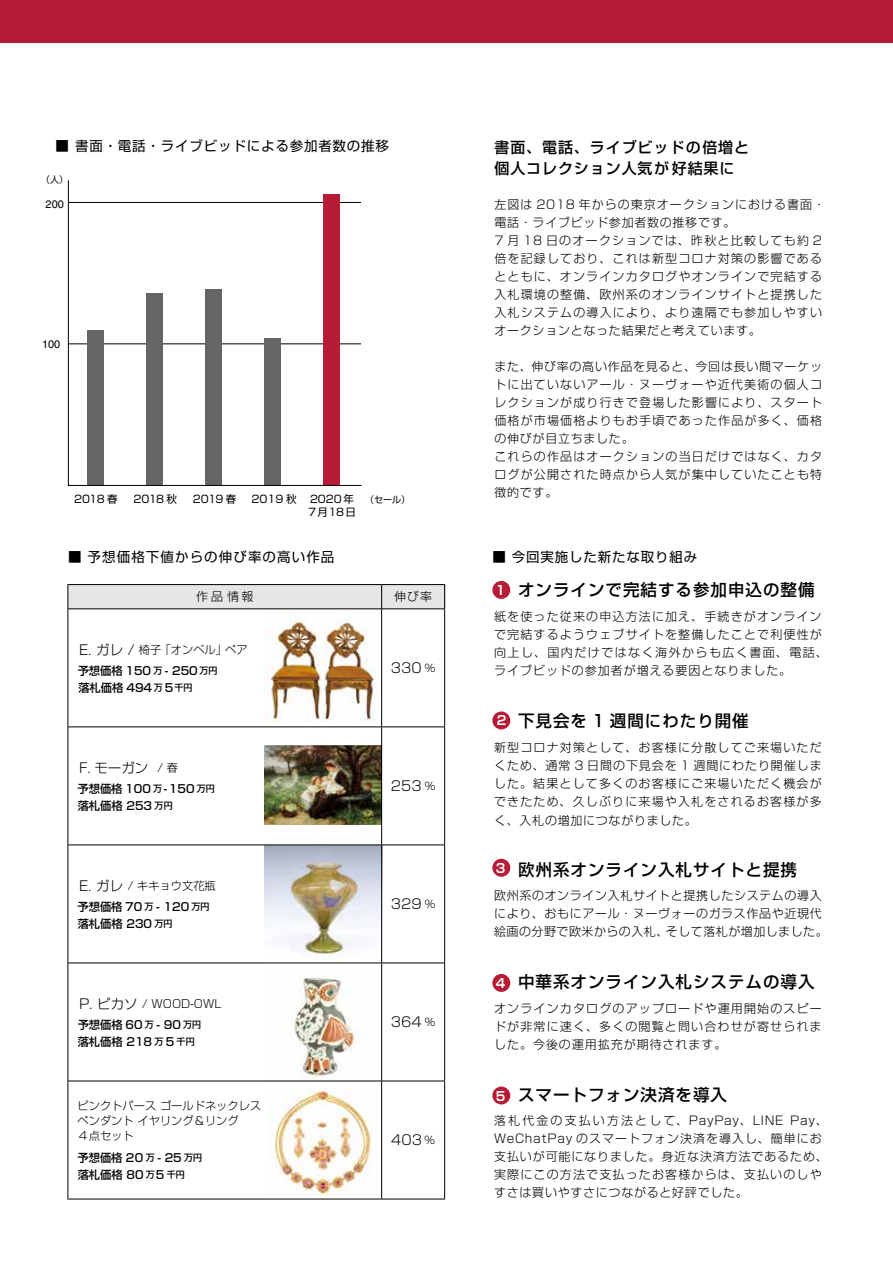
<style>
.page{position:relative;width:893px;height:1263px;background:#fff}
.page>*{position:absolute;margin:0;border:0;box-sizing:border-box;transform-origin:0 0}
.t1{font:500 16.5px "Shin Go Pr 5";letter-spacing:.06em;color:#000}
.t2{font:500 15px/21px "Shin Go Pr 5";letter-spacing:.06em;color:#000}
.t3{font:13.5px "Shin Go Pr 5";letter-spacing:.06em;color:#000}
.t4{font:300 13.5px "Shin Go Pr 5";color:#000}
.t5{font:13.5px "Shin Go Pr 5";letter-spacing:.08em;color:#000}
.t6{font:700 12.6px "Shin Go Pr 5 De";color:#fff}
.t7{font:300 12px/18px "Shin Go Pr 5";letter-spacing:.095em;color:#000}
.t8{font:300 12px/18px "Shin Go Pr 5";letter-spacing:.075em;color:#000}
.t9{font:300 12px/18px "Shin Go Pr 5";letter-spacing:.05em;color:#000}
.t10{font:300 12px "Shin Go Pr 5";letter-spacing:.06em;color:#000}
.t11{font:300 12px "Shin Go Pro";color:#000}
.t12{font:500 11.25px/21.3px "Shin Go Pr 5";color:#000}
.t13{font:300 11.25px/15px "Shin Go Pr 5";color:#000}
.t14{font:10.95px "Helvetica";color:#000}
.t15{font:10.5px "Shin Go Pro";color:#000}
.t16{font:10.5px/13.5px "Shin Go Pro";letter-spacing:.025em;color:#000}
.t17{font:9px "Shin Go Pro";color:#000}
.s1{font-weight:300;font-size:13.5px}
.s2{font-weight:300}
.s3{font-size:9px}
.s4{font-size:10.5px}
.s5{font-size:11.25px}
.s6{font-size:13.5px}
.s7{font-weight:500}
.s8{font-weight:500;font-size:9px}
</style>
<div class="page">
<img style="left:265px;top:612px;width:112px;height:113px">
<img style="left:265px;top:845px;width:116px;height:118px">
<img style="left:268px;top:1088px;width:104px;height:108px">
<img style="left:265px;top:976px;width:114px;height:105px">
<img style="left:265px;top:745px;width:116px;height:79px">
<div style="left:0;top:0;width:893px;height:42px;background:#b81b35"></div>
<svg style="left:68px;top:180px;width:294px;height:306px"></svg>
<div style="left:492px;top:581px;width:18px;height:18px;background:#b81b35;border-radius:50%"></div>
<div style="left:492px;top:711px;width:18px;height:18px;background:#b81b35;border-radius:50%"></div>
<div style="left:492px;top:859px;width:18px;height:18px;background:#b81b35;border-radius:50%"></div>
<div style="left:492px;top:974px;width:18px;height:18px;background:#b81b35;border-radius:50%"></div>
<div style="left:492px;top:1086px;width:18px;height:18px;background:#b81b35;border-radius:50%"></div>
<div style="left:68px;top:584px;width:377px;height:25px;background:#e6e6e6"></div>
<hr style="left:68px;top:584px;width:314px;height:1px;background:#000">
<svg style="left:68px;top:585px;width:1px;height:23px"></svg>
<hr style="left:382px;top:584px;width:63px;height:1px;background:#000">
<svg style="left:381px;top:585px;width:1px;height:23px"></svg>
<svg style="left:444px;top:585px;width:1px;height:23px"></svg>
<hr style="left:68px;top:608px;width:314px;height:1px;background:#000">
<hr style="left:68px;top:609px;width:1px;height:117px;background:#000">
<hr style="left:382px;top:608px;width:63px;height:1px;background:#000">
<hr style="left:381px;top:609px;width:1px;height:117px;background:#000">
<hr style="left:444px;top:609px;width:1px;height:117px;background:#000">
<hr style="left:68px;top:726px;width:314px;height:1px;background:#000">
<hr style="left:68px;top:727px;width:1px;height:117px;background:#000">
<hr style="left:382px;top:726px;width:63px;height:1px;background:#000">
<hr style="left:381px;top:727px;width:1px;height:117px;background:#000">
<hr style="left:444px;top:727px;width:1px;height:117px;background:#000">
<hr style="left:68px;top:844px;width:314px;height:1px;background:#000">
<hr style="left:68px;top:845px;width:1px;height:118px;background:#000">
<hr style="left:382px;top:844px;width:63px;height:1px;background:#000">
<hr style="left:381px;top:845px;width:1px;height:118px;background:#000">
<hr style="left:444px;top:845px;width:1px;height:118px;background:#000">
<hr style="left:68px;top:963px;width:314px;height:1px;background:#000">
<hr style="left:68px;top:963px;width:1px;height:118px;background:#000">
<hr style="left:382px;top:963px;width:63px;height:1px;background:#000">
<hr style="left:381px;top:963px;width:1px;height:118px;background:#000">
<hr style="left:444px;top:963px;width:1px;height:118px;background:#000">
<hr style="left:68px;top:1081px;width:314px;height:1px;background:#000">
<hr style="left:68px;top:1081px;width:1px;height:118px;background:#000">
<hr style="left:382px;top:1081px;width:63px;height:1px;background:#000">
<hr style="left:381px;top:1081px;width:1px;height:118px;background:#000">
<hr style="left:444px;top:1081px;width:1px;height:118px;background:#000">
<hr style="left:68px;top:1199px;width:314px;height:1px;background:#000">
<hr style="left:382px;top:1199px;width:63px;height:1px;background:#000">
<p class="t3" style="left:55px;top:135px;width:335px">■ 書面・電話・ライブビッドによる参加者数の推移</p>
<p class="t17" style="left:41px;top:173px;width:28px">（人）</p>
<p class="t14" style="left:46px;top:198px;width:20px">200</p>
<p class="t14" style="left:42px;top:338px;width:20px">100</p>
<p class="t15" style="left:74px;top:490px;width:45px">2018 春</p>
<p class="t15" style="left:134px;top:490px;width:45px">2018 秋</p>
<p class="t15" style="left:193px;top:490px;width:45px">2019 春</p>
<p class="t15" style="left:252px;top:490px;width:47px">2019 秋</p>
<p class="t16" style="left:308px;top:491px;width:49px">2020年<br>7月18日</p>
<p class="t17" style="left:365px;top:492px;width:47px">（セール）</p>
<p class="t5" style="left:68px;top:546px;width:268px">■ 予想価格下値からの伸び率の高い作品</p>
<p class="t11" style="left:196px;top:587px;width:59px">作 品情報</p>
<p class="t7" style="left:394px;top:587px;width:39px">伸び率</p>
<p class="t12" style="left:78px;top:638px;width:171px"><span class="s1">E. ガレ /</span> <span class="s2">椅子 「オンベル」ペア</span>予想価格 150 <span class="s3">万</span> - 250 <span class="s3">万円</span></p>
<p class="t12" style="left:78px;top:676px;width:116px">落札価格 494 <span class="s3">万</span> 5<span class="s3">千円</span></p>
<p class="t4" style="left:391px;top:657px;width:46px">330 <span class="s4">％</span></p>
<p class="t4" style="left:79px;top:756px;width:100px">F. モーガン <span class="s5">/ 春</span></p>
<p class="t12" style="left:78px;top:780px;width:139px;line-height:16.5px">予想価格 100 <span class="s3">万</span> - 150 <span class="s3">万円</span>落札価格 253 <span class="s3">万円</span></p>
<p class="t4" style="left:391px;top:775px;width:46px">253 <span class="s4">％</span></p>
<p class="t12" style="left:78px;top:874px;width:140px"><span class="s1">E. ガレ</span> <span class="s2">/ キキョウ文花瓶</span>予想価格 70 <span class="s3">万</span> - 120 <span class="s3">万円</span></p>
<p class="t12" style="left:78px;top:912px;width:96px">落札価格 230 <span class="s3">万円</span></p>
<p class="t13" style="left:78px;top:992px;width:145px;line-height:21.3px"><span class="s6">P. ピカソ</span> / WOOD-OWL<span class="s7">予想価格 60</span> <span class="s8">万</span> <span class="s7">- 90</span> <span class="s8">万円</span></p>
<p class="t12" style="left:78px;top:1030px;width:119px">落札価格 218 <span class="s3">万</span> 5 <span class="s3">千円</span></p>
<p class="t13" style="left:77px;top:1097px;width:185px">ピンクトパース ゴールドネックレスペンダント イヤリング＆リング<br>４点セット</p>
<p class="t12" style="left:77px;top:1149px;width:126px;line-height:16.5px">予想価格 20 <span class="s3">万</span> - 25 <span class="s3">万円</span>落札価格 80 <span class="s3">万</span>5 <span class="s3">千円</span></p>
<p class="t4" style="left:391px;top:893px;width:46px">329 <span class="s4">％</span></p>
<p class="t4" style="left:391px;top:1011px;width:46px">364 <span class="s4">％</span></p>
<p class="t4" style="left:391px;top:1129px;width:45px">403 <span class="s4">％</span></p>
<p class="t2" style="left:494px;top:135px;width:256px">書面、電話、ライブビッドの倍増と個人コレクション人気が好結果に</p>
<p class="t7" style="left:494px;top:194px;width:332px">左図は 2018 年からの東京オークションにおける書面・電話・ライブビッド参加者数の推移です。<br>7 月 18 日のオークションでは、昨秋と比較しても約 2倍を記録しており、これは新型コロナ対策の影響であるとともに、オンラインカタログやオンラインで完結する入札環境の整備、欧州系のオンラインサイトと提携した入札システムの導入により、より遠隔でも参加しやすいオークションとなった結果だと考えています。</p>
<p class="t7" style="left:494px;top:356px;width:329px">また、伸び率の高い作品を見ると、今回は長い間マーケットに出ていないアール・ヌーヴォーや近代美術の個人コレクションが成り行きで登場した影響により、スタート価格が市場価格よりもお手頃であった作品が多く、価格の伸びが目立ちました。<br>これらの作品はオークションの当日だけではなく、カタログが公開された時点から人気が集中していたことも特徴的です。</p>
<p class="t3" style="left:492px;top:546px;width:206px">■ 今回実施した新たな取り組み</p>
<h1 class="t1" style="left:494px;top:577px;width:322px">　 オンラインで完結する参加申込の整備</h1>
<p class="t7" style="left:494px;top:606px;width:335px">紙を使った従来の申込方法に加え、手続きがオンラインで完結するようウェブサイトを整備したことで利便性が向上し、国内だけではなく海外からも広く書面、電話、ライブビッドの参加者が増える要因となりました。</p>
<h1 class="t1" style="left:494px;top:707px;width:256px">　 下見会を 1 週間にわたり開催</h1>
<p class="t7" style="left:494px;top:737px;width:329px;text-align:justify">新型コロナ対策として、お客様に分散してご来場いただくため、通常 3 日間の下見会を 1 週間にわたり開催しました。結果として多くのお客様にご来場いただく機会ができたため、久しぶりに来場や入札をされるお客様が多</p>
<p class="t10" style="left:494px;top:811px;width:204px">く、入札の増加につながりました。</p>
<h1 class="t1" style="left:501px;top:856px;width:298px">　欧州系オンライン入札サイトと提携</h1>
<p class="t9" style="left:494px;top:885px;width:335px">欧州系のオンライン入札サイトと提携したシステムの導入により、おもにアール・ヌーヴォーのガラス作品や近現代絵画の分野で欧米からの入札、そして落札が増加しました。</p>
<h1 class="t1" style="left:494px;top:968px;width:322px">　 中華系オンライン入札システムの導入</h1>
<p class="t7" style="left:494px;top:998px;width:329px;text-align:justify">オンラインカタログのアップロードや運用開始のスピードが非常に速く、多くの閲覧と問い合わせが寄せられました。今後の運用拡充が期待されます。</p>
<h1 class="t1" style="left:494px;top:1081px;width:234px">　 スマートフォン決済を導入</h1>
<p class="t8" style="left:494px;top:1110px;width:335px">落札代金の支払い方法として、PayPay、LINE Pay、<br>WeChatPay のスマートフォン決済を導入し、簡単にお支払いが可能になりました。身近な決済方法であるため、実際にこの方法で支払ったお客様からは、支払いのしやすさは買いやすさにつながると好評でした。</p>
<p class="t6" style="left:496px;top:580px;width:11px">1</p>
<p class="t6" style="left:497px;top:710px;width:11px">2</p>
<p class="t6" style="left:496px;top:858px;width:11px">3</p>
<p class="t6" style="left:496px;top:973px;width:11px">4</p>
<p class="t6" style="left:496px;top:1086px;width:11px">5</p>
</div>
